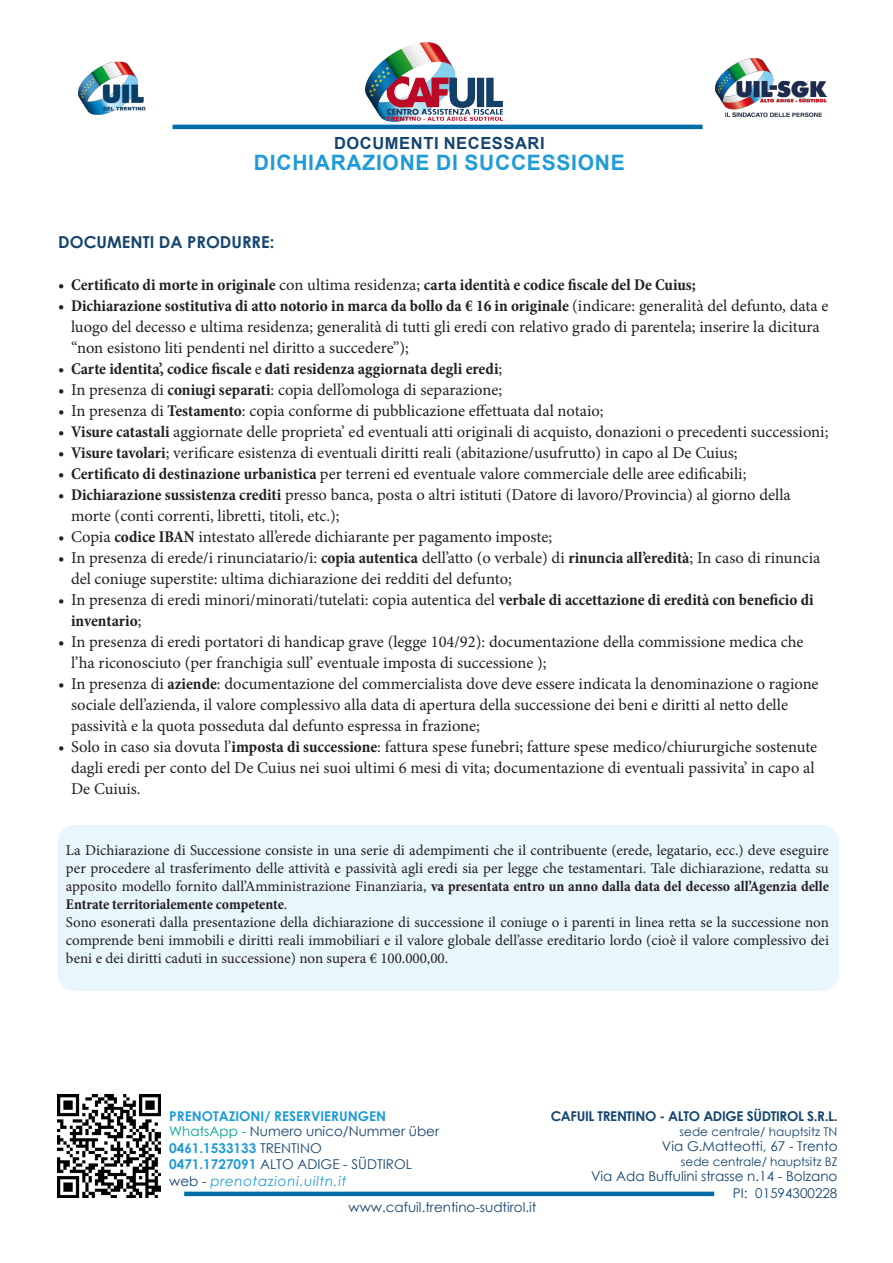
<style>
.page{position:relative;width:893px;height:1263px;background:#fff}
.page>*{position:absolute;margin:0;border:0;box-sizing:border-box;transform-origin:0 0}
.t1{font:700 21.15px "Arial";letter-spacing:.035em;color:#1f9bd7}
.t2{font:700 16.65px "Arial";letter-spacing:.035em;color:#15456f}
.t3{font:16.5px/21px "Minion Pro";color:#231f20}
.t4{font:700 condensed 16.5px "Minion Pro";color:#231f20}
.t5{font:700 16.5px "Century Gothic";color:#15456f}
.t6{font:15px/18px "Minion Pro";color:#231f20;text-align:justify}
.t7{font:13.5px "Century Gothic";color:#15456f}
.t8{font:700 13.5px "Century Gothic";color:#1f9bd7}
.t9{font:700 13.5px "Century Gothic";letter-spacing:-.025em;color:#15456f}
.t10{font:italic 13.5px "Century Gothic";letter-spacing:.05em;color:#1f9bd7}
.t11{font:12px "Century Gothic";color:#15456f}
.s1{font-weight:400;font-stretch:normal}
.s2{font-weight:700;font-stretch:condensed}
.s3{color:#00a895}
.s4{font-weight:400;color:#15456f}
.s5{font-weight:700;color:#1f9bd7}
.s6{font-style:normal;color:#15456f}
</style>
<div class="page">
<div style="left:57px;top:825px;width:782px;height:166px;background:#e8f6fd;border-radius:18px"></div>
<hr style="left:173px;top:125px;width:530px;height:4px;background:#006da6">
<img style="left:57px;top:1094px;width:104px;height:104px">
<img style="left:715px;top:59px;width:111px;height:58px">
<img style="left:78px;top:61px;width:68px;height:54px">
<img style="left:365px;top:42px;width:138px;height:79px">
<div style="left:184px;top:1191px;width:530px;height:5px;background:#006da6"></div>
<p class="t2" style="left:334px;top:131px;width:212px">DOCUMENTI NECESSARI</p>
<p class="t1" style="left:254px;top:147px;width:372px">DICHIARAZIONE DI SUCCESSIONE</p>
<p class="t5" style="left:58px;top:230px;width:218px">DOCUMENTI DA PRODURRE:</p>
<p class="t4" style="left:58px;top:274px;width:639px">• Certificato di morte in originale <span class="s1">con ultima residenza;</span> carta identità e codice fiscale del De Cuius;</p>
<p class="t3" style="left:71px;top:295px;width:759px;text-indent:-13px"><span class="s2">• Dichiarazione sostitutiva di atto notorio in marca da bollo da € 16 in originale</span> (indicare: generalità del defunto, data e luogo del decesso e ultima residenza; generalità di tutti gli eredi con relativo grado di parentela; inserire la dicitura “non esistono liti pendenti nel diritto a succedere”);</p>
<p class="t4" style="left:58px;top:358px;width:446px">• Carte identita’, codice fiscale <span class="s1">e</span> dati residenza aggiornata degli eredi<span class="s1">;</span></p>
<p class="t3" style="left:58px;top:379px;width:445px">• In presenza di <span class="s2">coniugi separati</span>: copia dell’omologa di separazione;</p>
<p class="t3" style="left:58px;top:400px;width:547px">• In presenza di <span class="s2">Testamento</span>: copia conforme di pubblicazione effettuata dal notaio;</p>
<p class="t3" style="left:58px;top:421px;width:772px"><span class="s2">• Visure catastali</span> aggiornate delle proprieta’ ed eventuali atti originali di acquisto, donazioni o precedenti successioni;</p>
<p class="t3" style="left:58px;top:442px;width:681px"><span class="s2">• Visure tavolari</span>; verificare esistenza di eventuali diritti reali (abitazione/usufrutto) in capo al De Cuius;</p>
<p class="t3" style="left:58px;top:463px;width:690px"><span class="s2">• Certificato di destinazione urbanistica</span> per terreni ed eventuale valore commerciale delle aree edificabili;</p>
<p class="t3" style="left:71px;top:484px;width:721px;text-indent:-13px"><span class="s2">• Dichiarazione sussistenza crediti</span> presso banca, posta o altri istituti (Datore di lavoro/Provincia) al giorno della morte (conti correnti, libretti, titoli, etc.);</p>
<p class="t3" style="left:58px;top:526px;width:495px">• Copia <span class="s2">codice IBAN</span> intestato all’erede dichiarante per pagamento imposte;</p>
<p class="t3" style="left:71px;top:547px;width:751px;text-indent:-13px">• In presenza di erede/i rinunciatario/i: <span class="s2">copia autentica</span> dell’atto (o verbale) di <span class="s2">rinuncia all’eredità</span>; In caso di rinuncia del coniuge superstite: ultima dichiarazione dei redditi del defunto;</p>
<p class="t3" style="left:71px;top:589px;width:744px;text-indent:-13px">• In presenza di eredi minori/minorati/tutelati: copia autentica del <span class="s2">verbale di accettazione di eredità con beneficio di inventario</span>;</p>
<p class="t3" style="left:71px;top:631px;width:734px;text-indent:-13px">• In presenza di eredi portatori di handicap grave (legge 104/92): documentazione della commissione medica che l’ha riconosciuto (per franchigia sull’ eventuale imposta di successione );</p>
<p class="t3" style="left:71px;top:673px;width:749px;text-indent:-13px">• In presenza di <span class="s2">aziende</span>: documentazione del commercialista dove deve essere indicata la denominazione o ragione sociale dell’azienda, il valore complessivo alla data di apertura della successione dei beni e diritti al netto delle passività e la quota posseduta dal defunto espressa in frazione;</p>
<p class="t3" style="left:71px;top:736px;width:748px;text-indent:-13px">• Solo in caso sia dovuta l’<span class="s2">imposta di successione</span>: fattura spese funebri; fatture spese medico/chiururgiche sostenute dagli eredi per conto del De Cuius nei suoi ultimi 6 mesi di vita; documentazione di eventuali passivita’ in capo al<br>De Cuiuis.</p>
<p class="t6" style="left:66px;top:841px;width:765px">La Dichiarazione di Successione consiste in una serie di adempimenti che il contribuente (erede, legatario, ecc.) deve eseguire per procedere al trasferimento delle attività e passività agli eredi sia per legge che testamentari. Tale dichiarazione, redatta su apposito modello fornito dall’Amministrazione Finanziaria, <span class="s2">va presentata entro un anno dalla data del decesso all’Agenzia delle Entrate territorialemente competente</span>.</p>
<p class="t6" style="left:66px;top:913px;width:765px">Sono esonerati dalla presentazione della dichiarazione di successione il coniuge o i parenti in linea retta se la successione non comprende beni immobili e diritti reali immobiliari e il valore globale dell’asse ereditario lordo (cioè il valore complessivo dei beni e dei diritti caduti in successione) non supera € 100.000,00.</p>
<p class="t8" style="left:169px;top:1106px;width:218px">PRENOTAZIONI/ RESERVIERUNGEN</p>
<p class="t7" style="left:169px;top:1122px;width:271px"><span class="s3">WhatsApp -</span> Numero unico/Nummer über</p>
<p class="t8" style="left:169px;top:1137px;width:154px">0461.1533133 <span class="s4">TRENTINO</span></p>
<p class="t7" style="left:169px;top:1155px;width:244px"><span class="s5">0471.1727091</span> ALTO ADIGE - SÜDTIROL</p>
<p class="t10" style="left:169px;top:1171px;width:178px"><span class="s6">web -</span> prenotazioni.uiltn.it</p>
<p class="t7" style="left:348px;top:1198px;width:190px">www.cafuil.trentino-sudtirol.it</p>
<p class="t9" style="left:551px;top:1106px;width:288px">CAFUIL TRENTINO - ALTO ADIGE SÜDTIROL S.R.L.</p>
<p class="t11" style="left:679px;top:1123px;width:159px">sede centrale/ hauptsitz TN</p>
<p class="t7" style="left:662px;top:1137px;width:177px">Via G.Matteotti, 67 - Trento</p>
<p class="t11" style="left:681px;top:1153px;width:158px">sede centrale/ hauptsitz BZ</p>
<p class="t7" style="left:591px;top:1167px;width:248px">Via Ada Buffulini strasse n.14 - Bolzano</p>
<p class="t7" style="left:733px;top:1183px;width:106px">PI: 01594300228</p>
</div>
